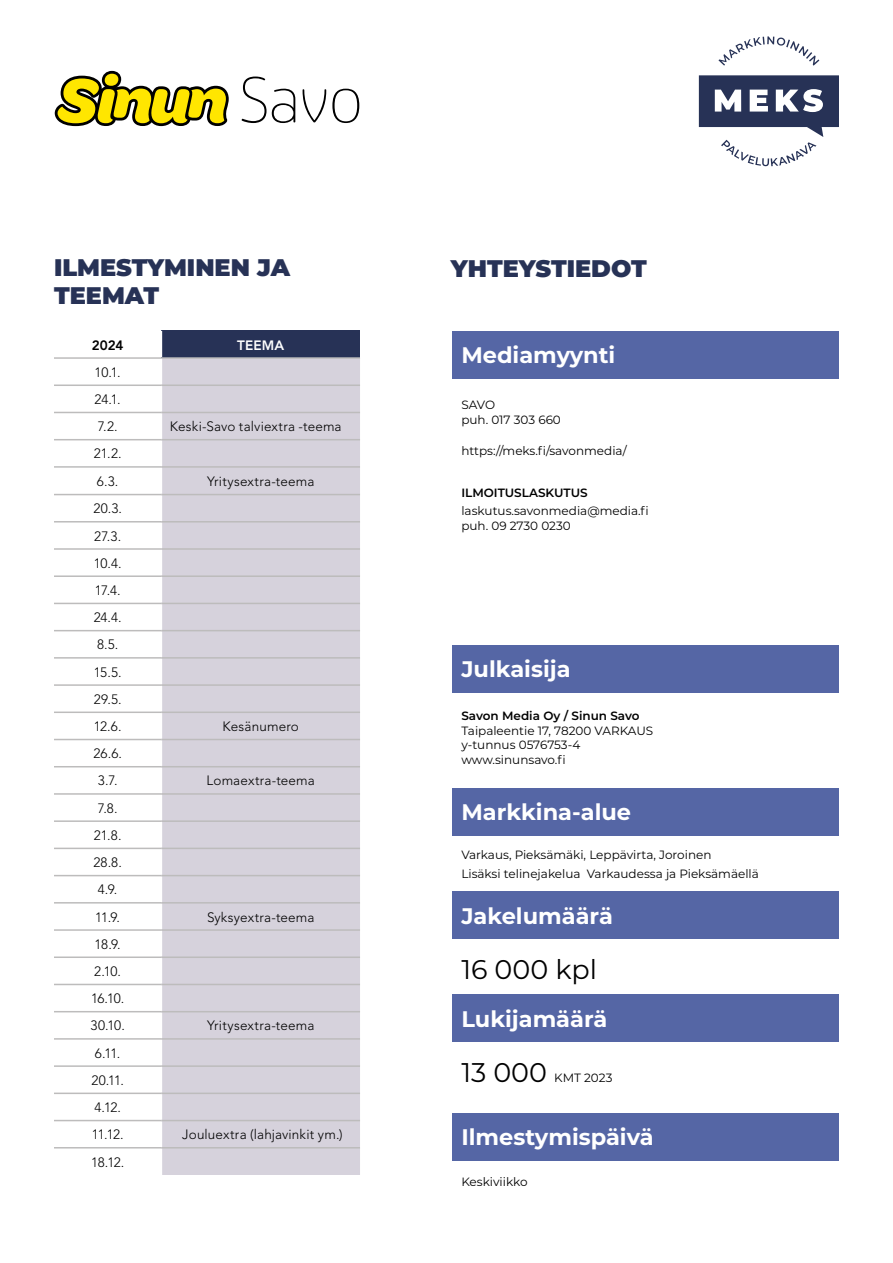
<style>
.page{position:relative;width:893px;height:1263px;background:#fff}
.page>*{position:absolute;margin:0;border:0;box-sizing:border-box;transform-origin:0 0}
.t1{font:27px "Montserrat";color:#000}
.t2{font:900 24px/28.8px "Montserrat";color:#273256}
.t3{font:700 22.5px "Montserrat";color:#fff}
.t4{font:300 13.5px/27.2px "Avenir LT Std";letter-spacing:.01em;color:#000;text-align:center}
.t5{font:300 13.5px/27.2px "Avenir LT Std";letter-spacing:-.02em;color:#000}
.t6{font:300 13.5px/27.2px "Avenir LT Std";letter-spacing:-.065em;color:#000}
.t7{font:800 13.5px "Avenir LT Std";letter-spacing:.01em;color:#fff}
.t8{font:800 13.5px "Avenir LT Std";color:#000}
.t9{font:12px/14.4px "Montserrat";color:#000}
.t10{font:600 12px "Montserrat";color:#000}
</style>
<div class="page">
<svg style="left:718px;top:36px;width:101px;height:30px"></svg>
<svg style="left:699px;top:75px;width:140px;height:91px"></svg>
<div style="left:453px;top:331px;width:386px;height:47px;background:#5566a5"></div>
<div style="left:453px;top:645px;width:386px;height:47px;background:#5566a5"></div>
<div style="left:453px;top:788px;width:386px;height:47px;background:#5566a5"></div>
<div style="left:453px;top:892px;width:386px;height:47px;background:#5566a5"></div>
<div style="left:453px;top:995px;width:386px;height:47px;background:#5566a5"></div>
<div style="left:453px;top:1113px;width:386px;height:47px;background:#5566a5"></div>
<svg style="left:54px;top:411px;width:107px;height:738px"></svg>
<div style="left:161px;top:331px;width:199px;height:27px;background:#273256"></div>
<div style="left:162px;top:359px;width:198px;height:816px;background:#d6d2dc"></div>
<svg style="left:161px;top:331px;width:1px;height:818px"></svg>
<hr style="left:54px;top:357px;width:107px;height:2px;background:#bdbcbc">
<hr style="left:161px;top:357px;width:199px;height:2px;background:#bdbcbc">
<hr style="left:54px;top:384px;width:107px;height:2px;background:#bdbcbc">
<hr style="left:161px;top:384px;width:199px;height:2px;background:#bdbcbc">
<hr style="left:54px;top:412px;width:107px;height:1px;background:#bdbcbc">
<hr style="left:161px;top:412px;width:199px;height:1px;background:#bdbcbc">
<hr style="left:54px;top:439px;width:107px;height:1px;background:#bdbcbc">
<hr style="left:161px;top:439px;width:199px;height:1px;background:#bdbcbc">
<hr style="left:54px;top:466px;width:107px;height:2px;background:#bdbcbc">
<hr style="left:161px;top:466px;width:199px;height:2px;background:#bdbcbc">
<hr style="left:54px;top:494px;width:107px;height:1px;background:#bdbcbc">
<hr style="left:161px;top:494px;width:199px;height:1px;background:#bdbcbc">
<hr style="left:54px;top:521px;width:107px;height:1px;background:#bdbcbc">
<hr style="left:161px;top:521px;width:199px;height:1px;background:#bdbcbc">
<hr style="left:54px;top:548px;width:107px;height:2px;background:#bdbcbc">
<hr style="left:161px;top:548px;width:199px;height:2px;background:#bdbcbc">
<hr style="left:54px;top:575px;width:107px;height:2px;background:#bdbcbc">
<hr style="left:161px;top:575px;width:199px;height:2px;background:#bdbcbc">
<hr style="left:54px;top:603px;width:107px;height:1px;background:#bdbcbc">
<hr style="left:161px;top:603px;width:199px;height:1px;background:#bdbcbc">
<hr style="left:54px;top:630px;width:107px;height:1px;background:#bdbcbc">
<hr style="left:161px;top:630px;width:199px;height:1px;background:#bdbcbc">
<hr style="left:54px;top:657px;width:107px;height:2px;background:#bdbcbc">
<hr style="left:161px;top:657px;width:199px;height:2px;background:#bdbcbc">
<hr style="left:54px;top:684px;width:107px;height:2px;background:#bdbcbc">
<hr style="left:161px;top:684px;width:199px;height:2px;background:#bdbcbc">
<hr style="left:54px;top:711px;width:107px;height:2px;background:#bdbcbc">
<hr style="left:161px;top:711px;width:199px;height:2px;background:#bdbcbc">
<hr style="left:54px;top:739px;width:107px;height:1px;background:#bdbcbc">
<hr style="left:161px;top:739px;width:199px;height:1px;background:#bdbcbc">
<hr style="left:54px;top:766px;width:107px;height:1px;background:#bdbcbc">
<hr style="left:161px;top:766px;width:199px;height:1px;background:#bdbcbc">
<hr style="left:54px;top:793px;width:107px;height:2px;background:#bdbcbc">
<hr style="left:161px;top:793px;width:199px;height:2px;background:#bdbcbc">
<hr style="left:54px;top:820px;width:107px;height:2px;background:#bdbcbc">
<hr style="left:161px;top:820px;width:199px;height:2px;background:#bdbcbc">
<hr style="left:54px;top:848px;width:107px;height:1px;background:#bdbcbc">
<hr style="left:161px;top:848px;width:199px;height:1px;background:#bdbcbc">
<hr style="left:54px;top:875px;width:107px;height:1px;background:#bdbcbc">
<hr style="left:161px;top:875px;width:199px;height:1px;background:#bdbcbc">
<hr style="left:54px;top:902px;width:107px;height:1px;background:#bdbcbc">
<hr style="left:161px;top:902px;width:199px;height:1px;background:#bdbcbc">
<hr style="left:54px;top:929px;width:107px;height:2px;background:#bdbcbc">
<hr style="left:161px;top:929px;width:199px;height:2px;background:#bdbcbc">
<hr style="left:54px;top:956px;width:107px;height:2px;background:#bdbcbc">
<hr style="left:161px;top:956px;width:199px;height:2px;background:#bdbcbc">
<hr style="left:54px;top:984px;width:107px;height:1px;background:#bdbcbc">
<hr style="left:161px;top:984px;width:199px;height:1px;background:#bdbcbc">
<hr style="left:54px;top:1011px;width:107px;height:1px;background:#bdbcbc">
<hr style="left:161px;top:1011px;width:199px;height:1px;background:#bdbcbc">
<hr style="left:54px;top:1038px;width:107px;height:2px;background:#bdbcbc">
<hr style="left:161px;top:1038px;width:199px;height:2px;background:#bdbcbc">
<hr style="left:54px;top:1065px;width:107px;height:2px;background:#bdbcbc">
<hr style="left:161px;top:1065px;width:199px;height:2px;background:#bdbcbc">
<hr style="left:54px;top:1092px;width:107px;height:2px;background:#bdbcbc">
<hr style="left:161px;top:1092px;width:199px;height:2px;background:#bdbcbc">
<hr style="left:54px;top:1120px;width:107px;height:1px;background:#bdbcbc">
<hr style="left:161px;top:1120px;width:199px;height:1px;background:#bdbcbc">
<hr style="left:54px;top:1147px;width:107px;height:1px;background:#bdbcbc">
<hr style="left:161px;top:1147px;width:199px;height:1px;background:#bdbcbc">
<svg style="left:241px;top:77px;width:25px;height:46px"></svg>
<svg style="left:272px;top:89px;width:23px;height:34px"></svg>
<svg style="left:303px;top:89px;width:23px;height:33px"></svg>
<svg style="left:332px;top:89px;width:27px;height:34px"></svg>
<svg style="left:55px;top:71px;width:174px;height:55px"></svg>
<h2 class="t2" style="left:54px;top:251px;width:238px">ILMESTYMINEN JA<br>TEEMAT</h2>
<p class="t8" style="left:92px;top:337px;width:33px">2024</p>
<p class="t7" style="left:237px;top:337px;width:49px">TEEMA</p>
<p class="t4" style="left:95px;top:359px;width:28px;text-align:justify">10.1.<br>24.1.<br>7.2.</p>
<p class="t4" style="left:170px;top:413px;width:173px">Keski-Savo talviextra -teema</p>
<p class="t4" style="left:94px;top:440px;width:29px;text-align:left">21.2.<br>6.3.</p>
<p class="t5" style="left:93px;top:495px;width:30px">20.3.<br>27.3.<br>10.4.<br>17.4.<br>24.4.<br>8.5.<br>15.5.<br>29.5.<br>12.6.</p>
<p class="t4" style="left:93px;top:740px;width:30px">26.6.<br>3.7.</p>
<p class="t4" style="left:93px;top:794px;width:30px">7.8.<br>21.8.<br>28.8.<br>4.9.<br>11.9.</p>
<p class="t5" style="left:91px;top:931px;width:36px;text-align:center">18.9.<br>2.10.<br>16.10.<br>30.10.</p>
<p class="t6" style="left:91px;top:1039px;width:34px">6.11.<br>20.11.<br>4.12.<br>11.12.</p>
<p class="t4" style="left:91px;top:1148px;width:35px">18.12.</p>
<p class="t4" style="left:207px;top:467px;width:109px">Yritysextra-teema</p>
<p class="t4" style="left:223px;top:713px;width:78px">Kesänumero</p>
<p class="t4" style="left:207px;top:767px;width:110px">Lomaextra-teema</p>
<p class="t4" style="left:207px;top:903px;width:109px">Syksyextra-teema</p>
<p class="t4" style="left:207px;top:1012px;width:109px">Yritysextra-teema</p>
<p class="t4" style="left:182px;top:1121px;width:162px">Jouluextra (lahjavinkit ym.)</p>
<h2 class="t2" style="left:451px;top:252px;width:198px">YHTEYSTIEDOT</h2>
<h3 class="t3" style="left:461px;top:339px;width:156px">Mediamyynti</h3>
<p class="t9" style="left:461px;top:397px;width:101px">SAVO<br>puh. 017 303 660</p>
<p class="t9" style="left:461px;top:443px;width:167px">https://meks.fi/savonmedia/</p>
<p class="t10" style="left:461px;top:484px;width:128px">ILMOITUSLASKUTUS</p>
<p class="t9" style="left:461px;top:503px;width:189px">laskutus.savonmedia@media.fi puh. 09 2730 0230</p>
<h3 class="t3" style="left:461px;top:653px;width:111px">Julkaisija</h3>
<p class="t10" style="left:461px;top:708px;width:180px">Savon Media Oy / Sinun Savo</p>
<p class="t9" style="left:461px;top:723px;width:193px">Taipaleentie 17, 78200 VARKAUS y-tunnus 0576753-4 www.sinunsavo.fi</p>
<h3 class="t3" style="left:461px;top:796px;width:171px">Markkina-alue</h3>
<p class="t9" style="left:461px;top:845px;width:299px;line-height:18.6px">Varkaus, Pieksämäki, Leppävirta, Joroinen<br>Lisäksi telinejakelua Varkaudessa ja Pieksämäellä</p>
<h3 class="t3" style="left:461px;top:900px;width:153px">Jakelumäärä</h3>
<h1 class="t1" style="left:461px;top:951px;width:137px">16 000 kpl</h1>
<h3 class="t3" style="left:461px;top:1003px;width:148px">Lukijamäärä</h3>
<h1 class="t1" style="left:461px;top:1054px;width:87px">13 000</h1>
<p class="t9" style="left:554px;top:1070px;width:60px">KMT 2023</p>
<h3 class="t3" style="left:461px;top:1121px;width:194px">Ilmestymispäivä</h3>
<p class="t9" style="left:461px;top:1174px;width:68px">Keskiviikko</p>
</div>
